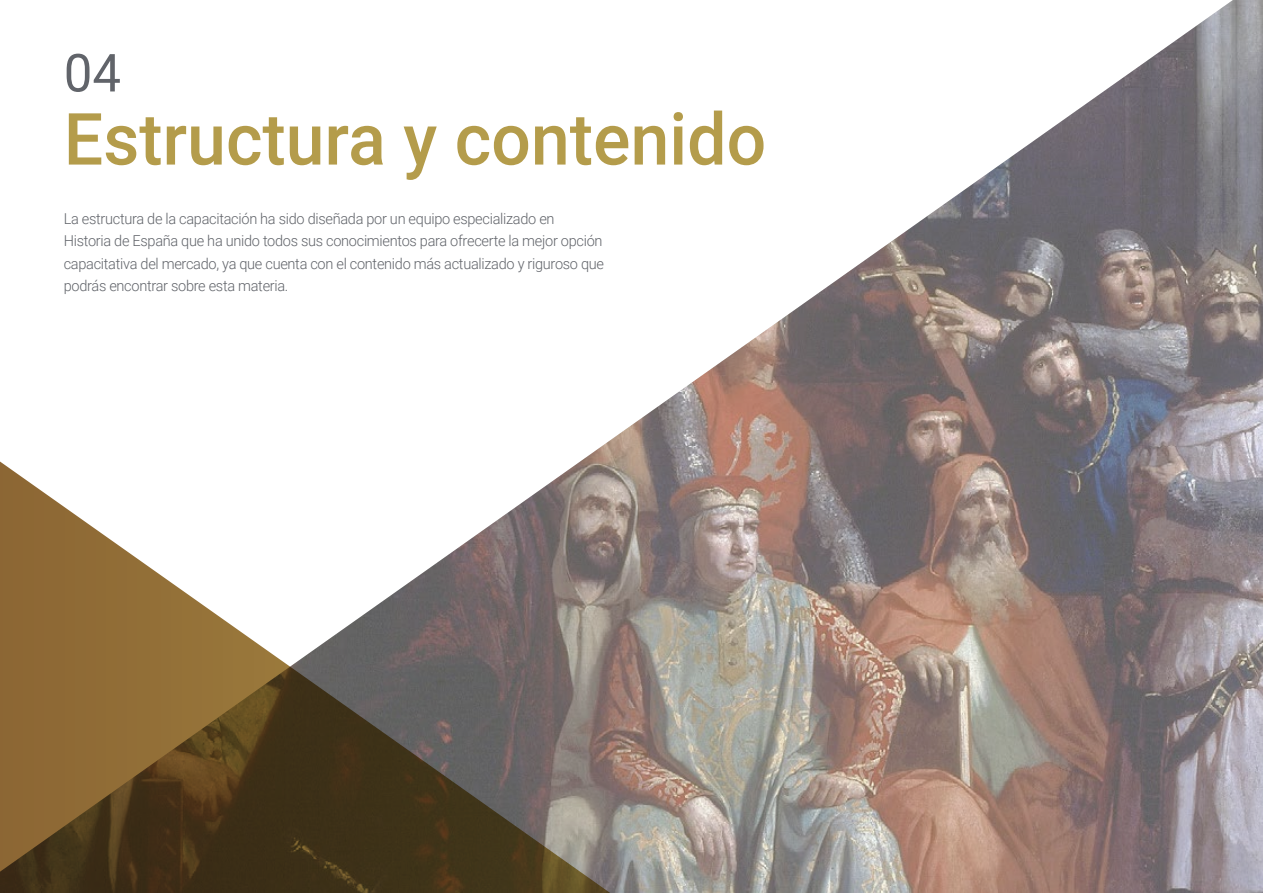
<style>
.page{position:relative;width:1263px;height:893px;background:#fff}
.page>*{position:absolute;margin:0;border:0;box-sizing:border-box;transform-origin:0 0}
.t1{font:500 72px "Roboto";color:#b49c4b}
.t2{font:52.5px "Roboto";color:#61646a}
.t3{font:300 15px/22.5px "Roboto";letter-spacing:-.02em;color:#61646a}
</style>
<div class="page">
<img style="left:602px;top:0;width:661px;height:893px">
<svg style="left:0;top:446px;width:640px;height:447px"></svg>
<h2 class="t2" style="left:64px;top:36px;width:59px">04</h2>
<h1 class="t1" style="left:64px;top:89px;width:704px">Estructura y contenido</h1>
<p class="t3" style="left:64px;top:207px;width:542px">La estructura de la capacitación ha sido diseñada por un equipo especializado en Historia de España que ha unido todos sus conocimientos para ofrecerte la mejor opción capacitativa del mercado, ya que cuenta con el contenido más actualizado y riguroso que podrás encontrar sobre esta materia.</p>
</div>
